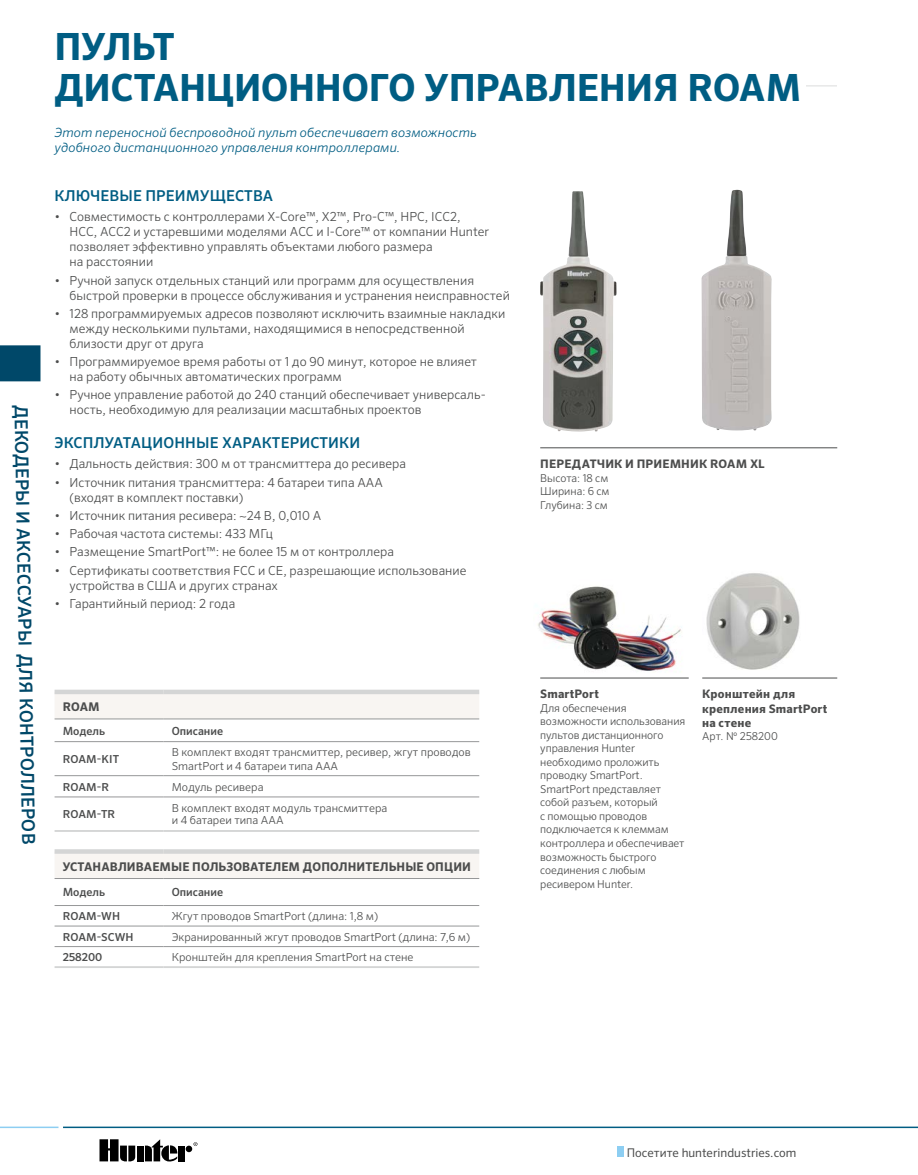
<style>
.page{position:relative;width:918px;height:1175px;background:#fff}
.page>*{position:absolute;margin:0;border:0;box-sizing:border-box;transform-origin:0 0}
.t1{font:700 37.5px/40.5px "Sero Pro";letter-spacing:-.01em;color:#005d83}
.t2{font:500 18px "Sero Pro";color:#004869}
.t3{font:500 15px "Sero Pro";letter-spacing:.01em;color:#005d83}
.t4{font:italic 300 12.75px/15px "Sero Pro";letter-spacing:.015em;color:#005d83}
.t5{font:300 12.45px/15px "Sero Pro";color:#4c4d4d}
.t6{font:700 12px "Sero Pro";letter-spacing:.01em;color:#4c4d4d}
.t7{font:12px "Sero Pro";color:#4c4d4d}
.t8{font:700 11.7px/14.4px "Sero Pro";letter-spacing:.015em;color:#4c4d4d}
.t9{font:500 11.25px "Sero Pro";color:#4c4d4d}
.t10{font:300 10.95px/13.5px "Sero Pro";color:#4c4d4d}
.t11{font:500 10.95px "Sero Pro";letter-spacing:.005em;color:#4c4d4d}
.t12{font:300 10.8px/13.5px "Sero Pro";letter-spacing:-.005em;color:#4c4d4d;text-align:justify}
</style>
<div class="page">
<hr style="left:63px;top:1126px;width:855px;height:2px;background:#005d83">
<hr style="left:0;top:1126px;width:58px;height:2px;background:#8dcef2">
<svg style="left:194px;top:1142px;width:3px;height:4px"></svg>
<div style="left:137px;top:1145px;width:7px;height:16px;background:#000"></div>
<div style="left:186px;top:1145px;width:6px;height:7px;background:#000;border-radius:50%"></div>
<div style="left:178px;top:1145px;width:7px;height:16px;background:#000"></div>
<svg style="left:145px;top:1139px;width:32px;height:22px"></svg>
<svg style="left:100px;top:1139px;width:35px;height:22px"></svg>
<hr style="left:54px;top:85px;width:783px;height:1px;background:#dbdcdc">
<div style="left:0;top:345px;width:40px;height:36px;background:#004869"></div>
<div style="left:618px;top:1146px;width:6px;height:10px;background:#8dcef2"></div>
<img style="left:540px;top:191px;width:77px;height:241px">
<img style="left:702px;top:190px;width:70px;height:240px">
<img style="left:702px;top:573px;width:103px;height:106px">
<img style="left:537px;top:586px;width:144px;height:86px">
<hr style="left:540px;top:447px;width:297px;height:1px;background:#4c4d4d">
<div style="left:54px;top:30px;width:751px;height:71px;background:#fff"></div>
<hr style="left:702px;top:677px;width:135px;height:1px;background:#4c4d4d">
<hr style="left:540px;top:677px;width:149px;height:1px;background:#4c4d4d">
<svg style="left:55px;top:694px;width:424px;height:184px"></svg>
<div style="left:55px;top:689px;width:109px;height:5px;background:#d4d5d5"></div>
<div style="left:164px;top:689px;width:315px;height:5px;background:#d4d5d5"></div>
<hr style="left:55px;top:849px;width:109px;height:4px;background:#d4d5d5">
<hr style="left:164px;top:849px;width:315px;height:4px;background:#d4d5d5">
<hr style="left:55px;top:718px;width:109px;height:1px;background:#969798">
<hr style="left:164px;top:718px;width:315px;height:1px;background:#969798">
<hr style="left:55px;top:741px;width:109px;height:1px;background:#969798">
<hr style="left:164px;top:741px;width:315px;height:1px;background:#969798">
<hr style="left:55px;top:775px;width:109px;height:1px;background:#969798">
<hr style="left:164px;top:775px;width:315px;height:1px;background:#969798">
<hr style="left:55px;top:796px;width:109px;height:1px;background:#969798">
<hr style="left:164px;top:796px;width:315px;height:1px;background:#969798">
<hr style="left:55px;top:878px;width:109px;height:1px;background:#969798">
<hr style="left:164px;top:878px;width:315px;height:1px;background:#969798">
<hr style="left:55px;top:905px;width:109px;height:1px;background:#969798">
<hr style="left:164px;top:905px;width:315px;height:1px;background:#969798">
<hr style="left:55px;top:925px;width:109px;height:1px;background:#969798">
<hr style="left:164px;top:925px;width:315px;height:1px;background:#969798">
<hr style="left:55px;top:946px;width:109px;height:1px;background:#969798">
<hr style="left:164px;top:946px;width:315px;height:1px;background:#969798">
<hr style="left:55px;top:830px;width:109px;height:2px;background:#d4d5d5">
<hr style="left:164px;top:830px;width:315px;height:2px;background:#d4d5d5">
<hr style="left:55px;top:966px;width:109px;height:2px;background:#d4d5d5">
<hr style="left:164px;top:966px;width:315px;height:2px;background:#d4d5d5">
<h2 class="t2" style="left:32px;top:404px;width:441px;rotate:89deg">ДЕКОДЕРЫ И АКСЕССУАРЫ ДЛЯ КОНТРОЛЛЕРОВ</h2>
<h1 class="t1" style="left:54px;top:27px;width:749px">ПУЛЬТ<br>ДИСТАНЦИОННОГО УПРАВЛЕНИЯ ROAM</h1>
<p class="t4" style="left:55px;top:125px;width:424px">Этот переносной беспроводной пульт обеспечивает возможность удобного дистанционного управления контроллерами.</p>
<p class="t3" style="left:55px;top:186px;width:220px">КЛЮЧЕВЫЕ ПРЕИМУЩЕСТВА</p>
<p class="t5" style="left:70px;top:209px;width:421px;text-indent:-15px">• Совместимость с контроллерами X-Core™, X2™, Pro-C™, HPC, ICC2, HCC, ACC2 и устаревшими моделями ACC и I-Core™ от компании Hunter позволяет эффективно управлять объектами любого размера<br>на расстоянии</p>
<p class="t5" style="left:70px;top:272px;width:442px;text-indent:-15px">• Ручной запуск отдельных станций или программ для осуществления быстрой проверки в процессе обслуживания и устранения неисправностей</p>
<p class="t5" style="left:70px;top:306px;width:437px;text-indent:-15px">• 128 программируемых адресов позволяют исключить взаимные накладки между несколькими пультами, находящимися в непосредственной близости друг от друга</p>
<p class="t5" style="left:70px;top:354px;width:409px;text-indent:-15px">• Программируемое время работы от 1 до 90 минут, которое не влияет на работу обычных автоматических программ</p>
<p class="t5" style="left:70px;top:387px;width:418px;text-indent:-15px">• Ручное управление работой до 240 станций обеспечивает универсаль&shy;ность, необходимую для реализации масштабных проектов</p>
<p class="t3" style="left:55px;top:433px;width:307px">ЭКСПЛУАТАЦИОННЫЕ ХАРАКТЕРИСТИКИ</p>
<p class="t5" style="left:55px;top:456px;width:353px">• Дальность действия: 300 м от трансмиттера до ресивера</p>
<p class="t5" style="left:70px;top:474px;width:315px;text-indent:-15px">• Источник питания трансмиттера: 4 батареи типа ААА (входят в комплект поставки)</p>
<p class="t5" style="left:55px;top:508px;width:268px">• Источник питания ресивера: ~24 В, 0,010 A</p>
<p class="t5" style="left:55px;top:526px;width:220px">• Рабочая частота системы: 433 МГц</p>
<p class="t5" style="left:55px;top:544px;width:341px">• Размещение SmartPort™: не более 15 м от контроллера</p>
<p class="t5" style="left:70px;top:562px;width:398px;text-indent:-15px">• Сертификаты соответствия FCC и CE, разрешающие использование устройства в США и других странах</p>
<p class="t5" style="left:55px;top:595px;width:182px">• Гарантийный период: 2 года</p>
<p class="t8" style="left:540px;top:457px;width:226px">ПЕРЕДАТЧИК И ПРИЕМНИК ROAM XL</p>
<p class="t12" style="left:540px;top:471px;width:71px">Высота: 18 см Ширина: 6 см Глубина: 3 см</p>
<p class="t6" style="left:63px;top:699px;width:39px">ROAM</p>
<p class="t9" style="left:63px;top:724px;width:44px">Модель</p>
<p class="t9" style="left:172px;top:724px;width:53px">Описание</p>
<p class="t11" style="left:63px;top:752px;width:58px">ROAM-KIT</p>
<p class="t10" style="left:172px;top:745px;width:301px">В комплект входят трансмиттер, ресивер, жгут проводов<br>SmartPort и 4 батареи типа AAA</p>
<p class="t11" style="left:63px;top:780px;width:48px">ROAM-R</p>
<p class="t10" style="left:172px;top:780px;width:93px">Модуль ресивера</p>
<p class="t11" style="left:63px;top:807px;width:54px">ROAM-TR</p>
<p class="t10" style="left:172px;top:802px;width:217px;line-height:12px">В комплект входят модуль трансмиттера и 4 батареи типа ААА</p>
<p class="t6" style="left:63px;top:859px;width:410px">УСТАНАВЛИВАЕМЫЕ ПОЛЬЗОВАТЕЛЕМ ДОПОЛНИТЕЛЬНЫЕ ОПЦИИ</p>
<p class="t9" style="left:63px;top:885px;width:44px">Модель</p>
<p class="t9" style="left:172px;top:885px;width:53px">Описание</p>
<p class="t11" style="left:63px;top:909px;width:59px">ROAM-WH</p>
<p class="t10" style="left:172px;top:909px;width:208px">Жгут проводов SmartPort (длина: 1,8 м)</p>
<p class="t11" style="left:63px;top:930px;width:72px">ROAM-SCWH</p>
<p class="t10" style="left:172px;top:930px;width:300px">Экранированный жгут проводов SmartPort (длина: 7,6 м)</p>
<p class="t11" style="left:63px;top:950px;width:41px">258200</p>
<p class="t10" style="left:172px;top:950px;width:243px">Кронштейн для крепления SmartPort на стене</p>
<p class="t8" style="left:540px;top:687px;width:60px">SmartPort</p>
<p class="t12" style="left:540px;top:701px;width:147px;text-align:left">Для обеспечения возможности использования пультов дистанционного управления Hunter необходимо проложить проводку SmartPort.<br>SmartPort представляет собой разъем, который<br>с помощью проводов подключается к клеммам контроллера и обеспечивает возможность быстрого соединения с любым ресивером Hunter.</p>
<p class="t8" style="left:702px;top:687px;width:127px">Кронштейн для крепления SmartPort на стене</p>
<p class="t12" style="left:702px;top:729px;width:77px">Арт. № 258200</p>
<p class="t7" style="left:627px;top:1145px;width:171px">Посетите hunterindustries.com</p>
</div>
